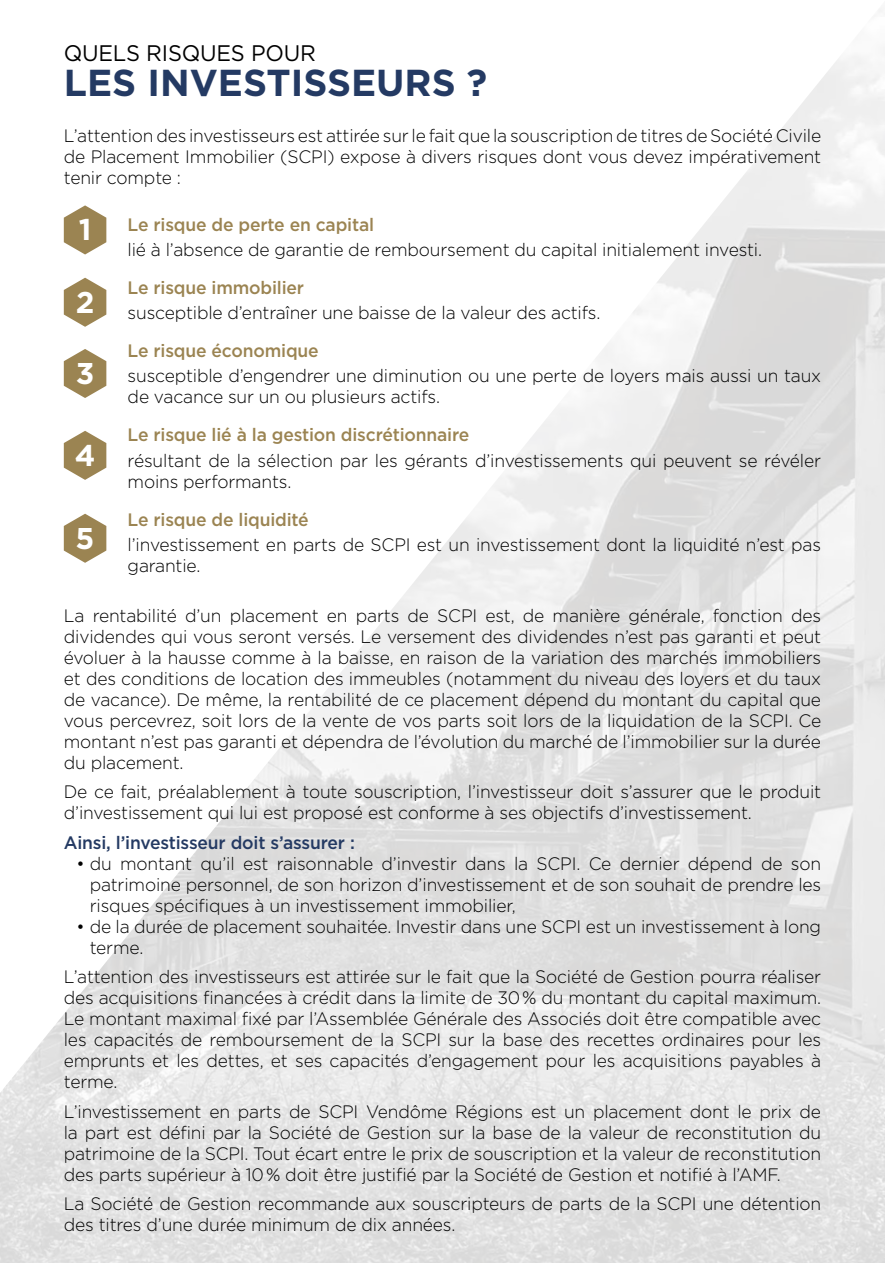
<style>
.page{position:relative;width:885px;height:1263px;background:#fff}
.page>*{position:absolute;margin:0;border:0;box-sizing:border-box;transform-origin:0 0}
.t1{font:700 37.5px "Gotham";color:#243a63}
.t2{font:700 30px "Gotham";color:#fff}
.t3{font:22.5px "Gotham";letter-spacing:-.01em;color:#000}
.t4{font:300 18px/21px "Gotham";letter-spacing:-.01em;color:#000}
.t5{font:500 18px "Gotham";letter-spacing:-.01em;color:#9b8452}
.t6{font:500 18px "Gotham";letter-spacing:-.01em;color:#243a63}
</style>
<div class="page">
<img style="left:0;top:9px;width:884px;height:1254px">
<svg style="left:64px;top:205px;width:42px;height:49px"></svg>
<svg style="left:64px;top:278px;width:42px;height:49px"></svg>
<svg style="left:64px;top:349px;width:42px;height:49px"></svg>
<svg style="left:64px;top:431px;width:42px;height:49px"></svg>
<svg style="left:64px;top:514px;width:42px;height:49px"></svg>
<p class="t3" style="left:64px;top:38px;width:253px">QUELS RISQUES POUR</p>
<h1 class="t1" style="left:64px;top:58px;width:425px">LES INVESTISSEURS ?</h1>
<p class="t4" style="left:64px;top:125px;width:758px;text-align:justify">L’attention des investisseurs est attirée sur le fait que la souscription de titres de Société Civile de Placement Immobilier (SCPI) expose à divers risques dont vous devez impérativement tenir compte :</p>
<h2 class="t2" style="left:79px;top:210px;width:14px">1</h2>
<h2 class="t2" style="left:76px;top:282px;width:20px">2</h2>
<h2 class="t2" style="left:76px;top:353px;width:20px">3</h2>
<h2 class="t2" style="left:75px;top:435px;width:22px">4</h2>
<h2 class="t2" style="left:76px;top:518px;width:20px">5</h2>
<p class="t5" style="left:128px;top:212px;width:248px">Le risque de perte en capital</p>
<p class="t4" style="left:128px;top:238px;width:635px">lié à l’absence de garantie de remboursement du capital initialement investi.</p>
<p class="t5" style="left:128px;top:276px;width:178px">Le risque immobilier</p>
<p class="t4" style="left:128px;top:302px;width:474px">susceptible d’entraîner une baisse de la valeur des actifs.</p>
<p class="t5" style="left:128px;top:339px;width:193px">Le risque économique</p>
<p class="t4" style="left:128px;top:365px;width:695px">susceptible d’engendrer une diminution ou une perte de loyers mais aussi un taux de vacance sur un ou plusieurs actifs.</p>
<p class="t5" style="left:128px;top:423px;width:343px">Le risque lié à la gestion discrétionnaire</p>
<p class="t4" style="left:128px;top:449px;width:695px">résultant de la sélection par les gérants d’investissements qui peuvent se révéler moins performants.</p>
<p class="t5" style="left:128px;top:507px;width:183px">Le risque de liquidité</p>
<p class="t4" style="left:128px;top:534px;width:694px">l’investissement en parts de SCPI est un investissement dont la liquidité n’est pas garantie.</p>
<p class="t4" style="left:64px;top:604px;width:758px;text-align:justify">La rentabilité d’un placement en parts de SCPI est, de manière générale, fonction des dividendes qui vous seront versés. Le versement des dividendes n’est pas garanti et peut évoluer à la hausse comme à la baisse, en raison de la variation des marchés immobiliers et des conditions de location des immeubles (notamment du niveau des loyers et du taux de vacance). De même, la rentabilité de ce placement dépend du montant du capital que vous percevrez, soit lors de la vente de vos parts soit lors de la liquidation de la SCPI. Ce montant n’est pas garanti et dépendra de l’évolution du marché de l’immobilier sur la durée du placement.</p>
<p class="t4" style="left:64px;top:781px;width:758px">De ce fait, préalablement à toute souscription, l’investisseur doit s’assurer que le produit d’investissement qui lui est proposé est conforme à ses objectifs d’investissement.</p>
<p class="t6" style="left:64px;top:830px;width:292px">Ainsi, l’investisseur doit s’assurer :</p>
<p class="t4" style="left:90px;top:852px;width:733px;text-align:justify;text-indent:-13px">• du montant qu’il est raisonnable d’investir dans la SCPI. Ce dernier dépend de son patrimoine personnel, de son horizon d’investissement et de son souhait de prendre les risques spécifiques à un investissement immobilier,</p>
<p class="t4" style="left:90px;top:915px;width:732px;text-indent:-13px">• de la durée de placement souhaitée. Investir dans une SCPI est un investissement à long terme.</p>
<p class="t4" style="left:64px;top:966px;width:758px;text-align:justify">L’attention des investisseurs est attirée sur le fait que la Société de Gestion pourra réaliser des acquisitions financées à crédit dans la limite de 30 % du montant du capital maximum.<br>Le montant maximal fixé par l’Assemblée Générale des Associés doit être compatible avec les capacités de remboursement de la SCPI sur la base des recettes ordinaires pour les emprunts et les dettes, et ses capacités d’engagement pour les acquisitions payables à terme.</p>
<p class="t4" style="left:64px;top:1100px;width:758px;text-align:justify">L’investissement en parts de SCPI Vendôme Régions est un placement dont le prix de la part est défini par la Société de Gestion sur la base de la valeur de reconstitution du patrimoine de la SCPI. Tout écart entre le prix de souscription et la valeur de reconstitution des parts supérieur à 10 % doit être justifié par la Société de Gestion et notifié à l’AMF.</p>
<p class="t4" style="left:64px;top:1193px;width:758px">La Société de Gestion recommande aux souscripteurs de parts de la SCPI une détention des titres d’une durée minimum de dix années.</p>
</div>
